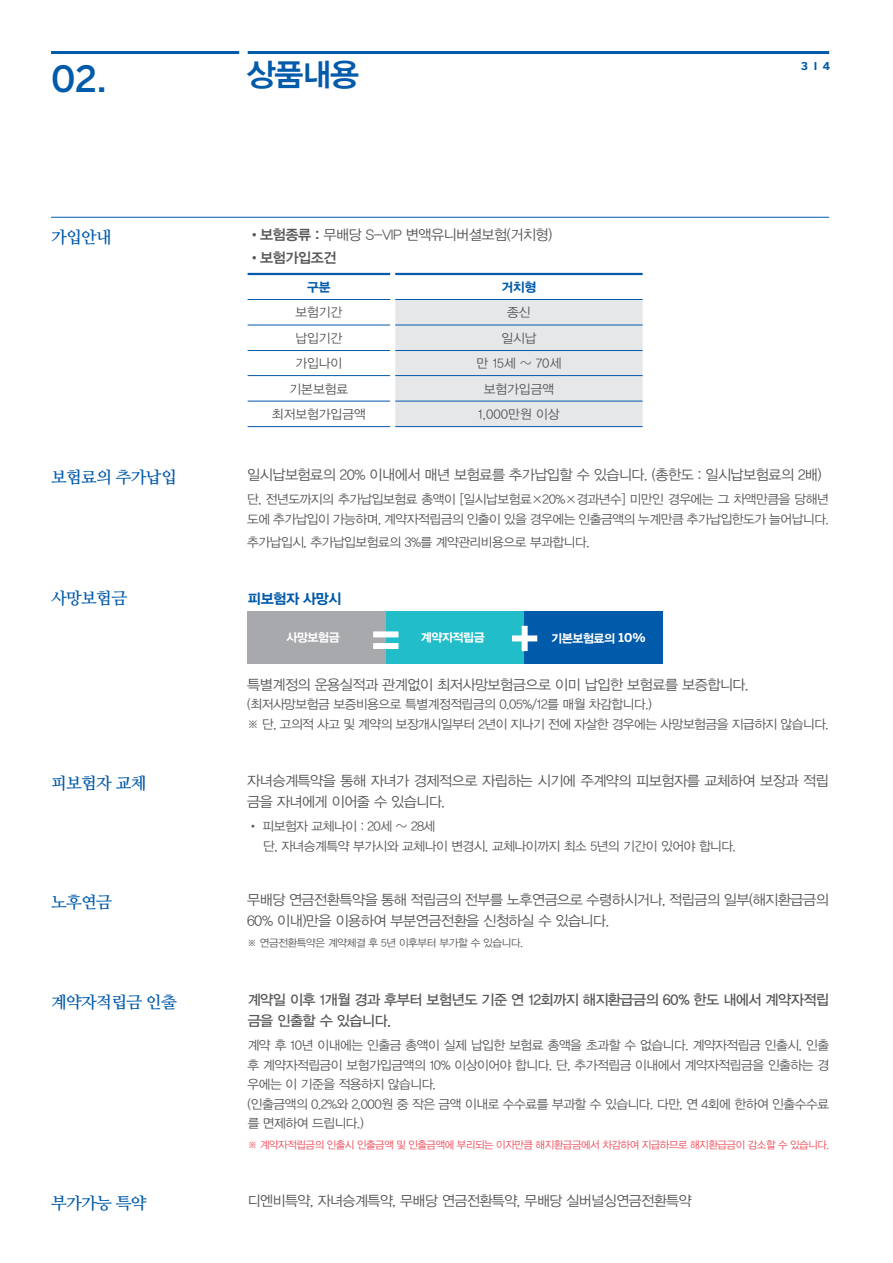
<style>
.page{position:relative;width:893px;height:1263px;background:#fff}
.page>*{position:absolute;margin:0;border:0;box-sizing:border-box;transform-origin:0 0}
.t1{font:500 36px "Benton Sans";color:#015aaa}
.t2{font:31.5px "YDVYGO34";color:#015aaa}
.t3{font:16.5px "Nanum Myeongjo OTF Bold";letter-spacing:-.035em;color:#015aaa}
.t4{font:14.25px/21px "YDVYGO32";letter-spacing:-.035em;color:#57585a}
.t5{font:14.25px/21px "YDVYGO33";letter-spacing:-.035em;color:#57585a}
.t6{font:14.25px "YDVYGO34";letter-spacing:-.035em;color:#57585a}
.t7{font:14.25px "YDVYGO35";letter-spacing:-.035em;color:#015aaa}
.t8{font:12.75px/19.5px "YDVYGO32";letter-spacing:-.035em;color:#57585a}
.t9{font:12.75px/25.3px "YDVYGO32";color:#57585a;text-align:center}
.t10{font:12.75px "YDVYGO35";color:#015aaa}
.t11{font:12px "YDVYGO35";letter-spacing:-.035em;color:#fff}
.t12{font:700 10.8px "Benton Sans";color:#015aaa}
.t13{font:10.5px "YDVYGO32";letter-spacing:-.035em;color:#ef4b57}
.t14{font:10.5px "YDVYGO32";letter-spacing:-.035em;color:#57585a}
.s1{font-family:"YDVYGO34"}
.s2{font-family:"Benton Sans";font-weight:700}
</style>
<div class="page">
<hr style="left:51px;top:217px;width:778px;height:1px;background:#015aaa">
<hr style="left:51px;top:51px;width:188px;height:3px;background:#015aaa">
<hr style="left:248px;top:51px;width:581px;height:3px;background:#015aaa">
<hr style="left:248px;top:273px;width:142px;height:2px;background:#015aaa">
<hr style="left:248px;top:299px;width:142px;height:1px;background:#015aaa">
<hr style="left:248px;top:325px;width:142px;height:1px;background:#015aaa">
<hr style="left:248px;top:350px;width:142px;height:1px;background:#015aaa">
<hr style="left:248px;top:375px;width:142px;height:1px;background:#015aaa">
<hr style="left:248px;top:401px;width:142px;height:1px;background:#015aaa">
<hr style="left:248px;top:426px;width:142px;height:1px;background:#015aaa">
<div style="left:395px;top:300px;width:248px;height:126px;background:#e6e7e9"></div>
<hr style="left:395px;top:273px;width:248px;height:2px;background:#015aaa">
<hr style="left:395px;top:299px;width:248px;height:1px;background:#015aaa">
<hr style="left:395px;top:325px;width:248px;height:1px;background:#015aaa">
<hr style="left:395px;top:350px;width:248px;height:1px;background:#015aaa">
<hr style="left:395px;top:375px;width:248px;height:1px;background:#015aaa">
<hr style="left:395px;top:401px;width:248px;height:1px;background:#015aaa">
<hr style="left:395px;top:426px;width:248px;height:1px;background:#015aaa">
<div style="left:248px;top:612px;width:138px;height:52px;background:#a8a9ad"></div>
<div style="left:386px;top:612px;width:139px;height:52px;background:#21bdc9"></div>
<div style="left:525px;top:612px;width:138px;height:52px;background:#015aaa"></div>
<div style="left:512px;top:635px;width:25px;height:6px;background:#fff"></div>
<div style="left:522px;top:626px;width:6px;height:25px;background:#fff"></div>
<div style="left:373px;top:643px;width:25px;height:6px;background:#fff"></div>
<div style="left:373px;top:631px;width:25px;height:6px;background:#fff"></div>
<h1 class="t1" style="left:51px;top:58px;width:57px">02.</h1>
<h2 class="t2" style="left:247px;top:57px;width:114px">상품내용</h2>
<p class="t3" style="left:51px;top:227px;width:62px">가입안내</p>
<p class="t4" style="left:248px;top:224px;width:306px"><span class="s1">•보험종류 :</span> 무배당 S-VIP 변액유니버셜보험(거치형)</p>
<p class="t6" style="left:248px;top:249px;width:90px">•보험가입조건</p>
<p class="t10" style="left:307px;top:280px;width:25px">구분</p>
<p class="t9" style="left:272px;top:300px;width:95px">보험기간 납입기간 가입나이 기본보험료 최저보험가입금액</p>
<p class="t10" style="left:501px;top:280px;width:37px">거치형</p>
<p class="t9" style="left:476px;top:300px;width:86px">종신<br>일시납<br>만 15세 ~ 70세 보험가입금액<br>1,000만원 이상</p>
<p class="t12" style="left:801px;top:60px;width:30px">3 I 4</p>
<p class="t3" style="left:51px;top:467px;width:127px">보험료의 추가납입</p>
<p class="t4" style="left:247px;top:464px;width:576px">일시납보험료의 20% 이내에서 매년 보험료를 추가납입할 수 있습니다. (총한도 : 일시납보험료의 2배)</p>
<p class="t8" style="left:247px;top:489px;width:583px">단, 전년도까지의 추가납입보험료 총액이 [일시납보험료×20%×경과년수] 미만인 경우에는 그 차액만큼을 당해년 도에 추가납입이 가능하며, 계약자적립금의 인출이 있을 경우에는 인출금액의 누계만큼 추가납입한도가 늘어납니다.</p>
<p class="t8" style="left:247px;top:533px;width:344px">추가납입시, 추가납입보험료의 3%를 계약관리비용으로 부과합니다.</p>
<p class="t3" style="left:51px;top:587px;width:78px">사망보험금</p>
<p class="t7" style="left:248px;top:590px;width:95px">피보험자 사망시</p>
<p class="t11" style="left:286px;top:630px;width:55px">사망보험금</p>
<p class="t11" style="left:421px;top:630px;width:66px">계약자적립금</p>
<p class="t11" style="left:551px;top:632px;width:96px">기본보험료의 <span class="s2">10%</span></p>
<p class="t4" style="left:247px;top:674px;width:503px">특별계정의 운용실적과 관계없이 최저사망보험금으로 이미 납입한 보험료를 보증합니다.</p>
<p class="t8" style="left:247px;top:695px;width:583px">(최저사망보험금 보증비용으로 특별계정적립금의 0.05%/12를 매월 차감합니다.)<br>※ 단, 고의적 사고 및 계약의 보장개시일부터 2년이 지나기 전에 자살한 경우에는 사망보험금을 지급하지 않습니다.</p>
<p class="t3" style="left:51px;top:773px;width:97px">피보험자 교체</p>
<p class="t4" style="left:247px;top:771px;width:583px">자녀승계특약을 통해 자녀가 경제적으로 자립하는 시기에 주계약의 피보험자를 교체하여 보장과 적립 금을 자녀에게 이어줄 수 있습니다.</p>
<p class="t8" style="left:263px;top:817px;width:474px;text-indent:-16px">• 피보험자 교체나이 : 20세 ~ 28세<br>단, 자녀승계특약 부가시와 교체나이 변경시, 교체나이까지 최소 5년의 기간이 있어야 합니다.</p>
<p class="t3" style="left:51px;top:892px;width:62px">노후연금</p>
<p class="t4" style="left:247px;top:889px;width:583px">무배당 연금전환특약을 통해 적립금의 전부를 노후연금으로 수령하시거나, 적립금의 일부(해지환급금의<br>60% 이내)만을 이용하여 부분연금전환을 신청하실 수 있습니다.</p>
<p class="t14" style="left:247px;top:937px;width:277px">※ 연금전환특약은 계약체결 후 5년 이후부터 부가할 수 있습니다.</p>
<p class="t3" style="left:51px;top:992px;width:127px">계약자적립금 인출</p>
<p class="t5" style="left:248px;top:990px;width:583px">계약일 이후 1개월 경과 후부터 보험년도 기준 연 12회까지 해지환급금의 60% 한도 내에서 계약자적립 금을 인출할 수 있습니다.</p>
<p class="t8" style="left:248px;top:1035px;width:583px">계약 후 10년 이내에는 인출금 총액이 실제 납입한 보험료 총액을 초과할 수 없습니다. 계약자적립금 인출시, 인출 후 계약자적립금이 보험가입금액의 10% 이상이어야 합니다. 단, 추가적립금 이내에서 계약자적립금을 인출하는 경 우에는 이 기준을 적용하지 않습니다.<br>(인출금액의 0.2%와 2,000원 중 작은 금액 이내로 수수료를 부과할 수 있습니다. 다만, 연 4회에 한하여 인출수수료 를 면제하여 드립니다.)</p>
<p class="t13" style="left:248px;top:1139px;width:583px">※ 계약자적립금의 인출시 인출금액 및 인출금액에 부리되는 이자만큼 해지환급금에서 차감하여 지급하므로 해지환급금이 감소할 수 있습니다.</p>
<p class="t3" style="left:51px;top:1192px;width:97px">부가가능 특약</p>
<p class="t4" style="left:248px;top:1190px;width:446px">디엔비특약, 자녀승계특약, 무배당 연금전환특약, 무배당 실버널싱연금전환특약</p>
</div>
